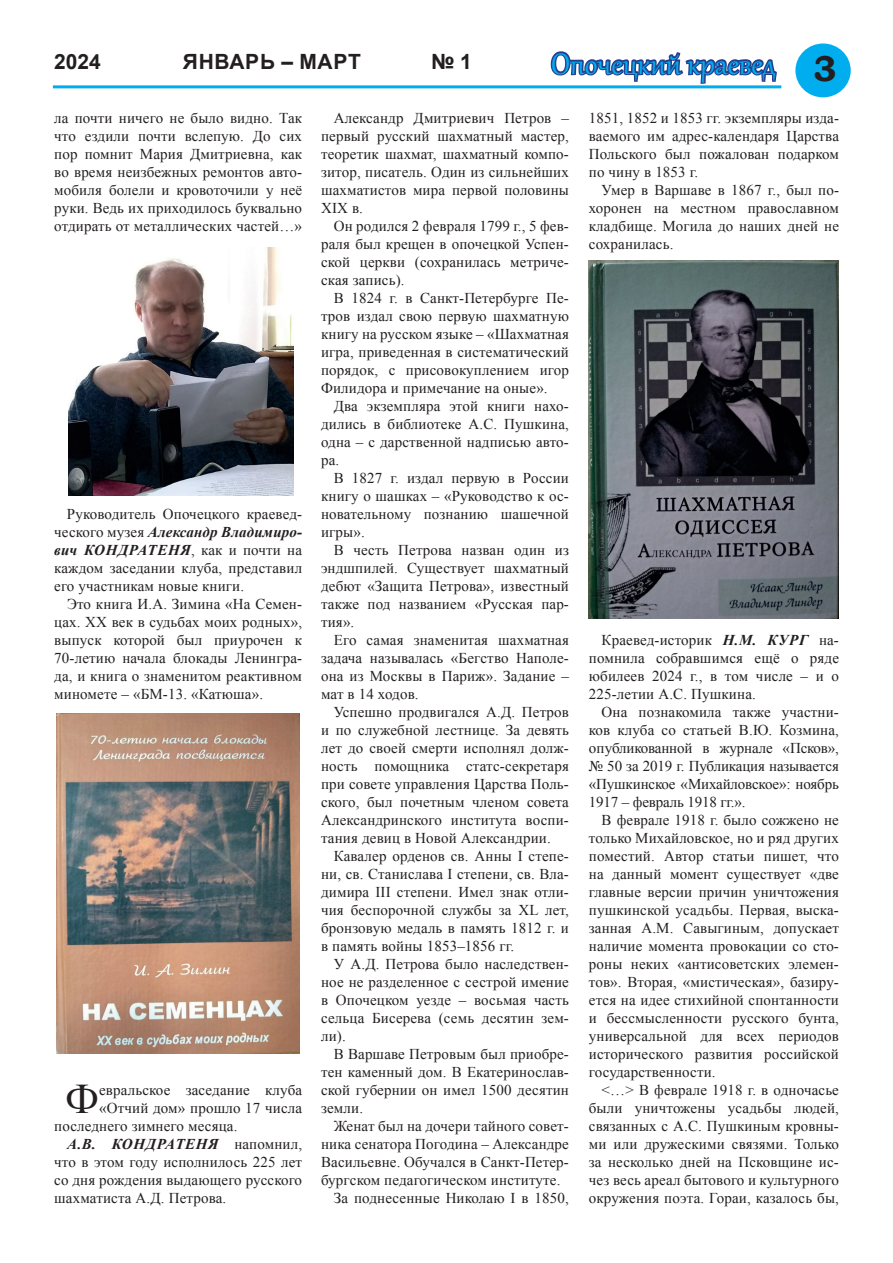
<style>
.page{position:relative;width:893px;height:1263px;background:#fff}
.page>*{position:absolute;margin:0;border:0;box-sizing:border-box;transform-origin:0 0}
.t1{font:42.15px "Times New Roman";color:#231f20}
.t2{font:36px "Gabriola";color:#00aeef}
.t3{font:700 21px "Arial";letter-spacing:.035em;color:#231f20}
.t4{font:15px/18px "Times New Roman";letter-spacing:.01em;color:#231f20;text-align:justify}
.t5{font:italic 700 15px "Times New Roman";letter-spacing:.045em;color:#231f20}
.s1{font-family:"Bookman Old Style";font-weight:700;color:#231f20}
.s2{font-weight:700;font-style:italic}
.s3{font-weight:400;font-style:normal}
</style>
<div class="page">
<svg style="left:550px;top:51px;width:227px;height:33px"></svg>
<div style="left:795px;top:44px;width:56px;height:53px;background:#00aeef;border-radius:50%"></div>
<hr style="left:53px;top:85px;width:728px;height:3px;background:#00aeef">
<img style="left:68px;top:247px;width:225px;height:248px">
<img style="left:57px;top:713px;width:242px;height:340px">
<img style="left:588px;top:260px;width:251px;height:359px">
<h3 class="t3" style="left:54px;top:47px;width:48px">2024</h3>
<h3 class="t3" style="left:183px;top:47px;width:180px">ЯНВАРЬ – МАРТ</h3>
<h3 class="t3" style="left:431px;top:47px;width:42px">№ 1</h3>
<h2 class="t2" style="left:551px;top:40px;width:287px">Опочецкий краевед <span class="s1">3</span></h2>
<p class="t4" style="left:54px;top:108px;width:249px">ла почти ничего не было видно. Так что ездили почти вслепую. До сих пор помнит Мария Дмитриевна, как во время неизбежных ремонтов авто&shy;мобиля болели и кровоточили у неё руки. Ведь их приходилось буквально отдирать от металлических частей…»</p>
<p class="t4" style="left:54px;top:504px;width:249px;text-indent:13px">Руководитель Опочецкого краевед&shy;ческого музея <span class="s2">Александр Владимиро&shy;вич КОНДРАТЕНЯ</span>, как и почти на каждом заседании клуба, представил его участникам новые книги.</p>
<p class="t4" style="left:54px;top:594px;width:249px;text-indent:13px">Это книга И.А. Зимина «На Семен&shy;цах. XX век в судьбах моих родных», выпуск которой был приурочен к 70-летию начала блокады Ленингра&shy;да, и книга о знаменитом реактивном миномете – «БМ-13. «Катюша».</p>
<h1 class="t1" style="left:65px;top:1069px;width:35px">Ф</h1>
<p class="t4" style="left:99px;top:1080px;width:204px">евральское заседание клуба</p>
<p class="t4" style="left:99px;top:1098px;width:204px">«Отчий дом» прошло 17 числа</p>
<p class="t4" style="left:54px;top:1116px;width:185px">последнего зимнего месяца.</p>
<p class="t5" style="left:67px;top:1133px;width:236px">А.В. КОНДРАТЕНЯ <span class="s3">напомнил,</span></p>
<p class="t4" style="left:54px;top:1152px;width:249px">что в этом году исполнилось 225 лет</p>
<p class="t4" style="left:54px;top:1170px;width:249px">со дня рождения выдающего русского</p>
<p class="t4" style="left:54px;top:1188px;width:174px">шахматиста А.Д. Петрова.</p>
<p class="t4" style="left:321px;top:108px;width:249px;text-indent:13px">Александр Дмитриевич Петров – первый русский шахматный мастер, теоретик шахмат, шахматный компо&shy;зитор, писатель. Один из сильнейших шахматистов мира первой половины XIX в.</p>
<p class="t4" style="left:321px;top:216px;width:249px;text-indent:13px">Он родился 2 февраля 1799 г., 5 фев&shy;раля был крещен в опочецкой Успен&shy;ской церкви (сохранилась метриче&shy;ская запись).</p>
<p class="t4" style="left:321px;top:288px;width:249px;text-indent:13px">В 1824 г. в Санкт-Петербурге Пе&shy;тров издал свою первую шахматную книгу на русском языке – «Шахматная игра, приведенная в систематический порядок, с присовокуплением игор Филидора и примечание на оные».</p>
<p class="t4" style="left:321px;top:396px;width:249px;text-indent:13px">Два экземпляра этой книги нахо&shy;дились в библиотеке А.С. Пушкина, одна – с дарственной надписью авто&shy;ра.</p>
<p class="t4" style="left:321px;top:468px;width:249px;text-indent:13px">В 1827 г. издал первую в России книгу о шашках – «Руководство к ос&shy;новательному познанию шашечной игры».</p>
<p class="t4" style="left:321px;top:540px;width:249px;text-indent:13px">В честь Петрова назван один из эндшпилей. Существует шахматный дебют «Защита Петрова», известный также под названием «Русская пар&shy;тия».</p>
<p class="t4" style="left:321px;top:630px;width:249px;text-indent:13px">Его самая знаменитая шахматная задача называлась «Бегство Наполе&shy;она из Москвы в Париж». Задание – мат в 14 ходов.</p>
<p class="t4" style="left:321px;top:702px;width:249px;text-indent:13px">Успешно продвигался А.Д. Петров и по служебной лестнице. За девять лет до своей смерти исполнял долж&shy;ность помощника статс-секретаря при совете управления Царства Поль&shy;ского, был почетным членом совета Александринского института воспи&shy;тания девиц в Новой Александрии.</p>
<p class="t4" style="left:321px;top:846px;width:249px;text-indent:13px">Кавалер орденов св. Анны I степе&shy;ни, св. Станислава I степени, св. Вла&shy;димира III степени. Имел знак отли&shy;чия беспорочной службы за XL лет, бронзовую медаль в память 1812 г. и в память войны 1853–1856 гг.</p>
<p class="t4" style="left:321px;top:954px;width:249px;text-indent:13px">У А.Д. Петрова было наследствен&shy;ное не разделенное с сестрой имение в Опочецком уезде – восьмая часть сельца Бисерева (семь десятин зем&shy;ли).</p>
<p class="t4" style="left:321px;top:1044px;width:249px;text-indent:13px">В Варшаве Петровым был приобре&shy;тен каменный дом. В Екатеринослав&shy;ской губернии он имел 1500 десятин земли.</p>
<p class="t4" style="left:334px;top:1116px;width:237px">Женат был на дочери тайного совет-</p>
<p class="t4" style="left:321px;top:1134px;width:249px">ника сенатора Погодина – Александре</p>
<p class="t4" style="left:321px;top:1152px;width:249px">Васильевне. Обучался в Санкт-Петер-</p>
<p class="t4" style="left:321px;top:1170px;width:241px">бургском педагогическом институте.</p>
<p class="t4" style="left:334px;top:1188px;width:237px">За поднесенные Николаю I в 1850,</p>
<p class="t4" style="left:589px;top:108px;width:252px">1851, 1852 и 1853 гг. экземпляры изда&shy;ваемого им адрес-календаря Царства Польского был пожалован подарком по чину в 1853 г.</p>
<p class="t4" style="left:589px;top:180px;width:252px;text-indent:13px">Умер в Варшаве в 1867 г., был по&shy;хоронен на местном православном кладбище. Могила до наших дней не сохранилась.</p>
<p class="t4" style="left:589px;top:630px;width:252px;text-indent:13px">Краевед-историк <span class="s2">Н.М. КУРГ</span> на&shy;помнила собравшимся ещё о ряде юбилеев 2024 г., в том числе – и о 225-летии А.С. Пушкина.</p>
<p class="t4" style="left:589px;top:702px;width:252px;text-indent:13px">Она познакомила также участни&shy;ков клуба со статьей В.Ю. Козмина, опубликованной в журнале «Псков», № 50 за 2019 г. Публикация называется «Пушкинское «Михайловское»: ноябрь 1917 – февраль 1918 гг.».</p>
<p class="t4" style="left:589px;top:810px;width:252px;text-indent:13px">В феврале 1918 г. было сожжено не только Михайловское, но и ряд других поместий. Автор статьи пишет, что на данный момент существует «две главные версии причин уничтожения пушкинской усадьбы. Первая, выска&shy;занная А.М. Савыгиным, допускает наличие момента провокации со сто&shy;роны неких «антисоветских элемен&shy;тов». Вторая, «мистическая», базиру&shy;ется на идее стихийной спонтанности и бессмысленности русского бунта, универсальной для всех периодов исторического развития российской государственности.</p>
<p class="t4" style="left:589px;top:1080px;width:252px;text-indent:13px">&lt;…&gt; В феврале 1918 г. в одночасье были уничтожены усадьбы людей, связанных с А.С. Пушкиным кровны&shy;ми или дружескими связями. Только за несколько дней на Псковщине ис&shy;чез весь ареал бытового и культурного окружения поэта. Гораи, казалось бы,</p>
</div>
